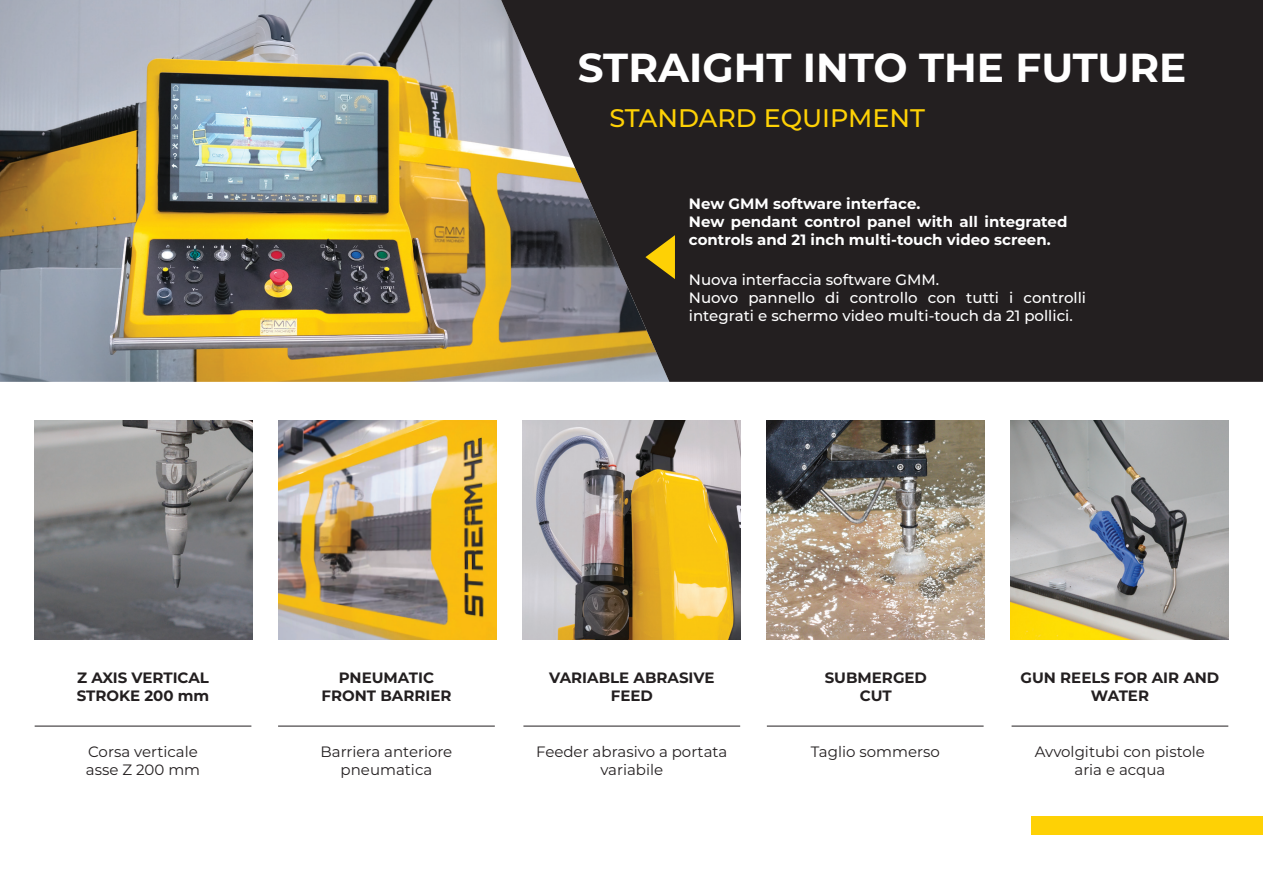
<style>
.page{position:relative;width:1263px;height:893px;background:#fff}
.page>*{position:absolute;margin:0;border:0;box-sizing:border-box;transform-origin:0 0}
.t1{font:700 40.5px "Montserrat";color:#fff}
.t2{font:500 25.35px "Montserrat";color:#fed105}
.t3{font:15px/18px "Montserrat";color:#231f20;text-align:center}
.t4{font:500 15px/18px "Montserrat";color:#fff}
.t5{font:700 15px/18px "Montserrat";color:#fff}
.t6{font:700 15px/18px "Montserrat";color:#231f20;text-align:center}
</style>
<div class="page">
<img style="left:0;top:0;width:501px;height:382px">
<img style="left:767px;top:421px;width:218px;height:218px">
<div style="left:1031px;top:816px;width:232px;height:19px;background:#fed105"></div>
<img style="left:278px;top:421px;width:218px;height:218px">
<img style="left:522px;top:421px;width:218px;height:218px">
<hr style="left:523px;top:726px;width:217px;height:1px;background:#231f20">
<hr style="left:278px;top:726px;width:217px;height:1px;background:#231f20">
<img style="left:1011px;top:421px;width:218px;height:218px">
<hr style="left:1011px;top:726px;width:217px;height:1px;background:#231f20">
<hr style="left:767px;top:726px;width:216px;height:1px;background:#231f20">
<img style="left:34px;top:421px;width:218px;height:218px">
<hr style="left:35px;top:726px;width:216px;height:1px;background:#231f20">
<svg style="left:501px;top:0;width:762px;height:382px;background:#302b2a"></svg>
<svg style="left:645px;top:235px;width:30px;height:44px"></svg>
<p class="t1" style="left:578px;top:38px;width:610px">STRAIGHT INTO THE FUTURE</p>
<p class="t2" style="left:609px;top:100px;width:317px">STANDARD EQUIPMENT</p>
<p class="t5" style="left:689px;top:194px;width:233px">New GMM software interface.</p>
<p class="t5" style="left:689px;top:212px;width:380px">New pendant control panel with all integrated controls and 21 inch multi-touch video screen.</p>
<p class="t4" style="left:689px;top:270px;width:252px">Nuova interfaccia software GMM.</p>
<p class="t4" style="left:689px;top:288px;width:399px">Nuovo pannello di controllo con tutti i controlli integrati e schermo video multi-touch da 21 pollici.</p>
<p class="t6" style="left:77px;top:668px;width:134px;text-align:left">Z AXIS VERTICAL<br>STROKE 200 mm</p>
<p class="t3" style="left:88px;top:742px;width:111px">Corsa verticale</p>
<p class="t3" style="left:86px;top:760px;width:116px">asse Z 200 mm</p>
<p class="t6" style="left:321px;top:668px;width:131px">PNEUMATIC<br>FRONT BARRIER</p>
<p class="t3" style="left:321px;top:742px;width:133px">Barriera anteriore</p>
<p class="t3" style="left:341px;top:760px;width:93px">pneumatica</p>
<p class="t6" style="left:549px;top:668px;width:167px">VARIABLE ABRASIVE</p>
<p class="t6" style="left:611px;top:686px;width:44px">FEED</p>
<p class="t3" style="left:536px;top:742px;width:193px">Feeder abrasivo a portata variabile</p>
<p class="t6" style="left:825px;top:668px;width:104px">SUBMERGED</p>
<p class="t6" style="left:860px;top:686px;width:33px">CUT</p>
<p class="t3" style="left:811px;top:742px;width:131px">Taglio sommerso</p>
<p class="t6" style="left:1020px;top:668px;width:200px">GUN REELS FOR AIR AND<br>WATER</p>
<p class="t3" style="left:1035px;top:742px;width:172px">Avvolgitubi con pistole aria e acqua</p>
</div>
